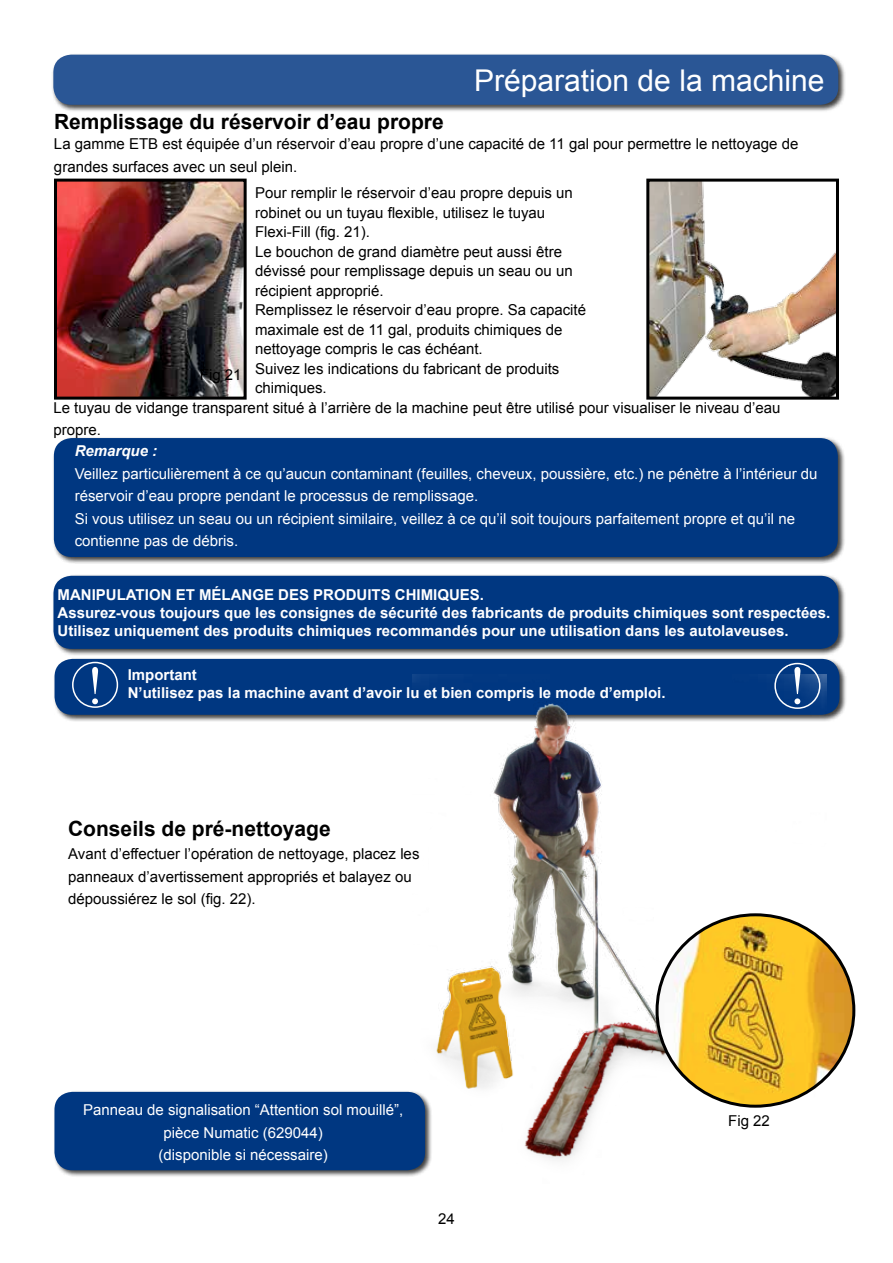
<style>
.page{position:relative;width:893px;height:1263px;background:#fff}
.page>*{position:absolute;margin:0;border:0;box-sizing:border-box;transform-origin:0 0}
.t1{font:54px "Times New Roman";color:#fff}
.t2{font:30px "Arial";color:#fff}
.t3{font:700 21px "Arial";color:#000}
.t4{font:15px/19.5px "Arial";color:#000}
.t5{font:15px/22.5px "Arial";color:#fff}
.t6{font:700 15px/18px "Arial";color:#fff}
.t7{font:italic 700 15px "Arial";color:#fff}
</style>
<div class="page">
<div style="left:52px;top:436px;width:793px;height:128px;background:#000;opacity:.75"></div>
<div style="left:54px;top:438px;width:784px;height:119px;background:#003781;border-radius:18px"></div>
<div style="left:52px;top:53px;width:794px;height:59px;background:#000;opacity:.75"></div>
<div style="left:53px;top:55px;width:785px;height:50px;background:#2a5695;border-radius:18px"></div>
<div style="left:52px;top:574px;width:794px;height:83px;background:#000;opacity:.75"></div>
<div style="left:53px;top:576px;width:785px;height:73px;background:#003781;border-radius:18px"></div>
<div style="left:53px;top:657px;width:794px;height:65px;background:#000;opacity:.75"></div>
<div style="left:55px;top:659px;width:784px;height:56px;background:#003781;border-radius:18px"></div>
<div style="left:72px;top:662px;width:46px;height:46px;border:2px solid #fff;border-radius:50%"></div>
<div style="left:86px;top:666px;width:18px;height:37px;background:#003781"></div>
<svg style="left:775px;top:663px;width:45px;height:45px"></svg>
<div style="left:774px;top:663px;width:46px;height:46px;border:2px solid #fff;border-radius:50%"></div>
<div style="left:788px;top:666px;width:18px;height:37px;background:#003781"></div>
<img style="left:412px;top:675px;width:414px;height:485px">
<img style="left:657px;top:915px;width:197px;height:191px">
<div style="left:53px;top:1090px;width:379px;height:88px;background:#000;opacity:.75"></div>
<div style="left:54px;top:1092px;width:371px;height:78px;background:#003781;border-radius:18px"></div>
<img style="left:58px;top:183px;width:185px;height:213px">
<div style="left:54px;top:179px;width:193px;height:221px;border:3px solid #000"></div>
<img style="left:650px;top:183px;width:185px;height:213px">
<div style="left:646px;top:179px;width:193px;height:221px;border:3px solid #000"></div>
<h3 class="t3" style="left:54px;top:108px;width:391px">Remplissage du réservoir d’eau propre</h3>
<h2 class="t2" style="left:474px;top:60px;width:352px">Préparation de la machine</h2>
<p class="t4" style="left:54px;top:133px;width:746px;line-height:22.5px">La gamme ETB est équipée d’un réservoir d’eau propre d’une capacité de 11 gal pour permettre le nettoyage de grandes surfaces avec un seul plein.</p>
<p class="t4" style="left:200px;top:366px;width:43px">Fig 21</p>
<p class="t4" style="left:255px;top:183px;width:332px">Pour remplir le réservoir d’eau propre depuis un robinet ou un tuyau flexible, utilisez le tuyau Flexi-Fill (fig. 21).<br>Le bouchon de grand diamètre peut aussi être dévissé pour remplissage depuis un seau ou un récipient approprié.<br>Remplissez le réservoir d’eau propre. Sa capacité maximale est de 11 gal, produits chimiques de nettoyage compris le cas échéant.<br>Suivez les indications du fabricant de produits chimiques.</p>
<p class="t4" style="left:53px;top:396px;width:729px;line-height:22.5px">Le tuyau de vidange transparent situé à l’arrière de la machine peut être utilisé pour visualiser le niveau d’eau propre.</p>
<p class="t7" style="left:75px;top:441px;width:84px">Remarque :</p>
<p class="t5" style="left:75px;top:462px;width:744px">Veillez particulièrement à ce qu’aucun contaminant (feuilles, cheveux, poussière, etc.) ne pénètre à l’intérieur du réservoir d’eau propre pendant le processus de remplissage.<br>Si vous utilisez un seau ou un récipient similaire, veillez à ce qu’il soit toujours parfaitement propre et qu’il ne contienne pas de débris.</p>
<p class="t6" style="left:58px;top:586px;width:774px">MANIPULATION ET MÉLANGE DES PRODUITS CHIMIQUES.<br>Assurez-vous toujours que les consignes de sécurité des fabricants de produits chimiques sont respectées.<br>Utilisez uniquement des produits chimiques recommandés pour une utilisation dans les autolaveuses.</p>
<p class="t6" style="left:128px;top:666px;width:71px">Important</p>
<h1 class="t1" style="left:86px;top:649px;width:19px">!</h1>
<h1 class="t1" style="left:788px;top:649px;width:19px">!</h1>
<p class="t6" style="left:128px;top:684px;width:539px">N’utilisez pas la machine avant d’avoir lu et bien compris le mode d’emploi.</p>
<h3 class="t3" style="left:68px;top:814px;width:264px">Conseils de pré-nettoyage</h3>
<p class="t4" style="left:68px;top:843px;width:353px;line-height:22.5px">Avant d’effectuer l’opération de nettoyage, placez les panneaux d’avertissement appropriés et balayez ou dépoussiérez le sol (fig. 22).</p>
<p class="t5" style="left:83px;top:1099px;width:322px;text-align:center">Panneau de signalisation “Attention sol mouillé”, pièce Numatic (629044)<br>(disponible si nécessaire)</p>
<p class="t4" style="left:728px;top:1111px;width:43px">Fig 22</p>
<p class="t4" style="left:438px;top:1209px;width:18px">24</p>
</div>
